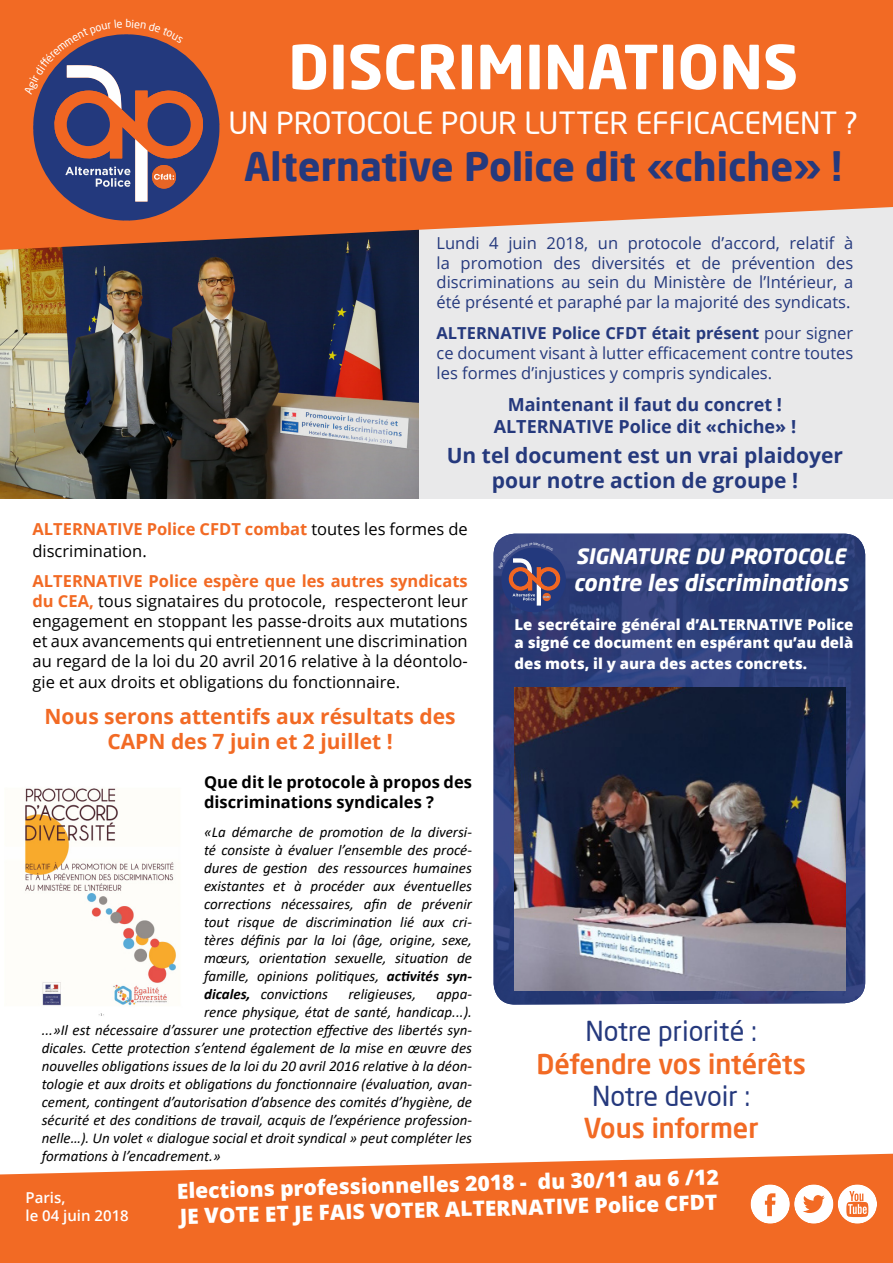
<style>
.page{position:relative;width:893px;height:1263px;background:#fff}
.page>*{position:absolute;margin:0;border:0;box-sizing:border-box;transform-origin:0 0}
.t1{font:700 60px "Neo Sans Pro";color:#fff}
.t2{font:700 39px "Neo Sans Pro";color:#25397d}
.t3{font:30px "Neo Sans Pro";color:#fff}
.t4{font:500 27px "Neo Sans Pro";color:#f26a24}
.t5{font:27px "Neo Sans Pro";color:#25397d}
.t6{font:italic 700 22.5px "Neo Sans Pro";color:#fff}
.t7{font:800 21px/25.5px "Open Sans";color:#fff}
.t8{font:700 21px/25.2px "Open Sans";color:#f26a24;text-align:center}
.t9{font:700 21px/25.2px "Open Sans";color:#25397d;text-align:center}
.t10{font:italic 700 21px "Neo Sans Pro";color:#fff}
.t11{font:700 18px/21.6px "Open Sans";color:#25397d;text-align:center}
.t12{font:16.5px/19.8px "Open Sans";color:#000}
.t13{font:16.5px/19.8px "Open Sans";color:#25397d;text-align:justify}
.t14{font:700 16.5px/19.8px "Open Sans";color:#000}
.t15{font:italic 15px/18px "Calibri";color:#000;text-align:justify}
.t16{font:800 15px/18px "Open Sans";color:#fff}
.t17{font:600 15px/18px "Open Sans";color:#fff}
.s1{font-weight:700}
.s2{font-weight:700;color:#f26a24}
</style>
<div class="page">
<div style="left:419px;top:64px;width:474px;height:434px;background:#e9e9ea"></div>
<img style="left:494px;top:534px;width:371px;height:471px">
<img style="left:515px;top:688px;width:330px;height:303px">
<img style="left:24px;top:788px;width:153px;height:228px">
<img style="left:0;top:250px;width:419px;height:248px">
<svg style="left:0;top:0;width:893px;height:250px;background:#ec7234"></svg>
<svg style="left:0;top:1154px;width:893px;height:109px;background:#f37839"></svg>
<svg style="left:750px;top:1184px;width:127px;height:40px"></svg>
<svg style="left:498px;top:542px;width:69px;height:71px;background:#4d4b77"></svg>
<svg style="left:24px;top:19px;width:196px;height:202px;background:#8a585a"></svg>
<h1 class="t1" style="left:288px;top:29px;width:512px">DISCRIMINATIONS</h1>
<h3 class="t3" style="left:228px;top:105px;width:631px">UN PROTOCOLE POUR LUTTER EFFICACEMENT ?</h3>
<h2 class="t2" style="left:244px;top:142px;width:599px">Alternative Police dit «chiche» !</h2>
<p class="t13" style="left:437px;top:233px;width:418px">Lundi 4 juin 2018, un protocole d’accord, relatif à la promotion des diversités et de prévention des discriminations au sein du Ministère de l’Intérieur, a été présenté et paraphé par la majorité des syndicats.</p>
<p class="t13" style="left:437px;top:323px;width:418px"><span class="s1">ALTERNATIVE Police CFDT était présent</span> pour signer ce document visant à lutter efficacement contre toutes les formes d’injustices y compris syndicales.</p>
<p class="t11" style="left:494px;top:393px;width:304px">Maintenant il faut du concret !<br>ALTERNATIVE Police dit «chiche» !</p>
<h3 class="t9" style="left:447px;top:442px;width:398px">Un tel document est un vrai plaidoyer pour notre action de groupe !</h3>
<p class="t12" style="left:32px;top:518px;width:437px;line-height:21.6px"><span class="s2">ALTERNATIVE Police CFDT combat</span> toutes les formes de discrimination.</p>
<p class="t12" style="left:32px;top:571px;width:437px;text-align:justify"><span class="s2">ALTERNATIVE Police espère que les autres syndicats du CEA,</span> tous signataires du protocole, respecteront leur engagement en stoppant les passe-droits aux mutations et aux avancements qui entretiennent une discrimination au regard de la loi du 20 avril 2016 relative à la déontolo-</p>
<p class="t12" style="left:32px;top:672px;width:369px">gie et aux droits et obligations du fonctionnaire.</p>
<h3 class="t8" style="left:45px;top:703px;width:413px">Nous serons attentifs aux résultats des<br>CAPN des 7 juin et 2 juillet !</h3>
<h3 class="t10" style="left:576px;top:543px;width:271px">SIGNATURE DU PROTOCOLE</h3>
<h3 class="t6" style="left:574px;top:568px;width:276px">contre les discriminations</h3>
<p class="t16" style="left:514px;top:615px;width:340px">Le secrétaire général d’ALTERNATIVE Police a signé ce document en espérant qu’au delà</p>
<p class="t16" style="left:514px;top:654px;width:294px">des mots, il y aura des actes concrets.</p>
<p class="t14" style="left:204px;top:772px;width:269px">Que dit le protocole à propos des discriminations syndicales ?</p>
<p class="t15" style="left:204px;top:822px;width:269px">«La démarche de promotion de la diversi&shy;té consiste à évaluer l’ensemble des procé&shy;dures de gestion des ressources humaines existantes et à procéder aux éventuelles corrections nécessaires, afin de prévenir tout risque de discrimination lié aux cri&shy;tères définis par la loi (âge, origine, sexe, mœurs, orientation sexuelle, situation de famille, opinions politiques, <span class="s1">activités syn&shy;dicales,</span> convictions</p>
<p class="t15" style="left:348px;top:984px;width:69px">religieuses,</p>
<p class="t15" style="left:437px;top:984px;width:37px">appa-</p>
<p class="t15" style="left:204px;top:1002px;width:269px">rence physique, état de santé, handicap...).</p>
<p class="t15" style="left:42px;top:1020px;width:432px">...»Il est nécessaire d’assurer une protection effective des libertés syn-</p>
<p class="t15" style="left:42px;top:1038px;width:432px">dicales. Cette protection s’entend également de la mise en œuvre des</p>
<p class="t15" style="left:42px;top:1056px;width:432px">nouvelles obligations issues de la loi du 20 avril 2016 relative à la déon-</p>
<p class="t15" style="left:42px;top:1074px;width:432px">tologie et aux droits et obligations du fonctionnaire (évaluation, avan-</p>
<p class="t15" style="left:42px;top:1092px;width:432px">cement, contingent d’autorisation d’absence des comités d’hygiène, de</p>
<p class="t15" style="left:42px;top:1110px;width:432px">sécurité et des conditions de travail, acquis de l’expérience profession-</p>
<p class="t15" style="left:42px;top:1128px;width:432px">nelle…). Un volet « dialogue social et droit syndical » peut compléter les</p>
<p class="t15" style="left:42px;top:1146px;width:180px">formations à l’encadrement.»</p>
<p class="t17" style="left:25px;top:1188px;width:105px">Paris,<br>le 04 juin 2018</p>
<h3 class="t5" style="left:586px;top:1015px;width:173px">Notre priorité :</h3>
<h3 class="t4" style="left:536px;top:1047px;width:271px">Défendre vos intérêts</h3>
<h3 class="t5" style="left:592px;top:1079px;width:160px">Notre devoir :</h3>
<h3 class="t4" style="left:584px;top:1111px;width:176px">Vous informer</h3>
<h3 class="t7" style="left:177px;top:1179px;width:544px;rotate:-2deg">Elections professionnelles 2018 - du 30/11 au 6 /12<br>JE VOTE ET JE FAIS VOTER ALTERNATIVE Police CFDT</h3>
</div>
